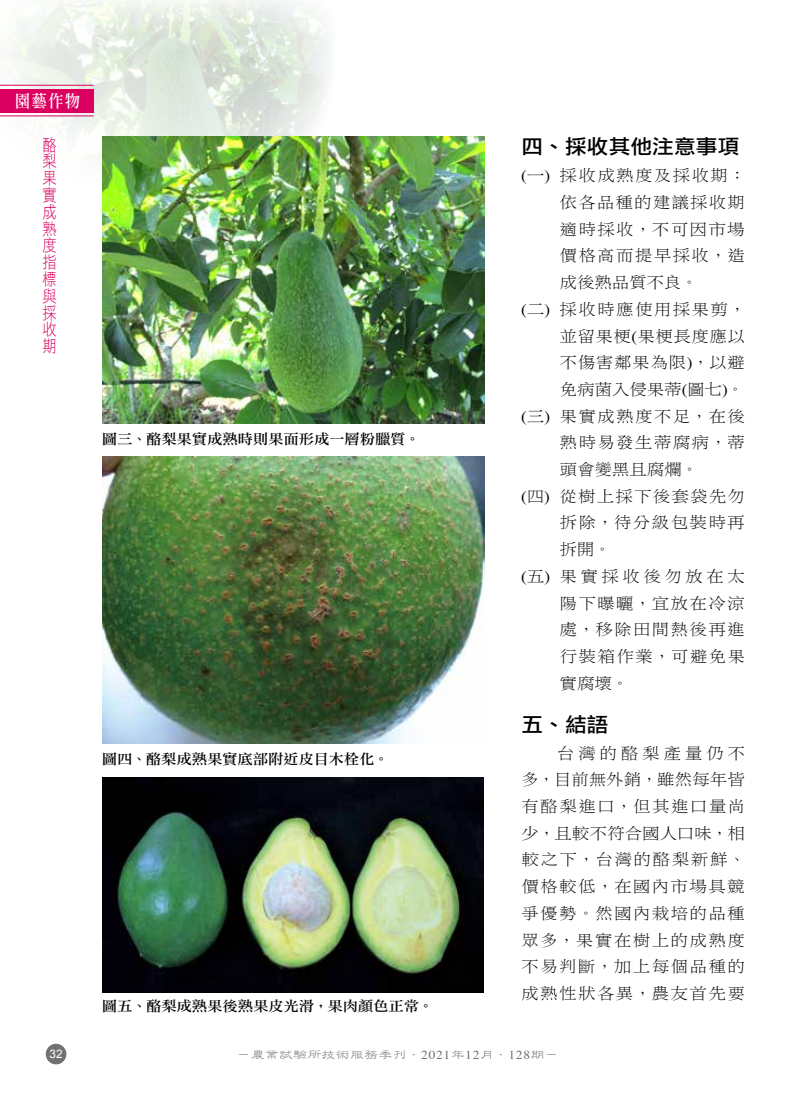
<style>
.page{position:relative;width:796px;height:1106px;background:#fff}
.page>*{position:absolute;margin:0;border:0;box-sizing:border-box;transform-origin:0 0}
.t1{font:20.1px "Li Gothic Med";letter-spacing:.01em;color:#000;scale:1.07 1}
.t2{font:17.25px "DF Li Song Std W5";color:#fff;scale:.9 1}
.t3{font:16.8px/16.8px "DF Hei Std W3";color:#db0060;text-align:justify;scale:.85 1}
.t4{font:16.35px/26.7px "DF Li Song Std W3";letter-spacing:.065em;color:#000;text-align:justify;scale:1.09 1}
.t5{font:16.35px "DF Li Song Std W3";letter-spacing:-.015em;color:#000;scale:1.09 1}
.t6{font:16.35px "DF Li Song Std W3";letter-spacing:.185em;color:#000;scale:1.09 1}
.t7{font:16.35px "DF Li Song Std W3";letter-spacing:.015em;color:#000;scale:1.09 1}
.t8{font:16.35px "DF Li Song Std W3";letter-spacing:.025em;color:#000;scale:1.09 1}
.t9{font:16.35px "DF Li Song Std W3";letter-spacing:-.02em;color:#000;scale:1.09 1}
.t10{font:14.25px "DF Li Song Std W5";letter-spacing:-.015em;color:#000;scale:1.09 1}
.t11{font:12.15px "DF Li Shu Std W3";letter-spacing:.05em;color:#727171;scale:1.11 1}
.t12{font:11.7px "Arial";color:#fff}
.s1{font-family:"Times";font-size:15.75px}
.s2{font-family:"DF Yuan Std W3"}
.s3{font-family:"Times"}
</style>
<div class="page">
<img style="left:0;top:0;width:328px;height:159px">
<div style="left:46px;top:1043px;width:20px;height:21px;background:#727171;border-radius:50%"></div>
<div style="left:0;top:89px;width:94px;height:23px;background:#db0060"></div>
<hr style="left:0;top:116px;width:94px;height:1px;background:#db0060">
<hr style="left:0;top:85px;width:94px;height:1px;background:#db0060">
<img style="left:102px;top:777px;width:381px;height:215px">
<img style="left:102px;top:136px;width:382px;height:287px">
<img style="left:102px;top:456px;width:382px;height:287px">
<p class="t2" style="left:15px;top:91px;width:74px">園藝作物</p>
<p class="t3" style="left:42px;top:136px;width:18px">酪梨果實成熟度指標與採收期</p>
<p class="t1" style="left:521px;top:137px;width:205px">四、採收其他注意事項</p>
<p class="t4" style="left:521px;top:162px;width:207px"><span class="s1">(</span>一<span class="s1">)</span> 採收成熟度及採收期：</p>
<p class="t4" style="left:559px;top:188px;width:172px">依各品種的建議採收期</p>
<p class="t4" style="left:559px;top:215px;width:171px">適時採收，不可因市場</p>
<p class="t4" style="left:559px;top:242px;width:171px">價格高而提早採收，造</p>
<p class="t9" style="left:559px;top:273px;width:128px">成後熟品質不良。</p>
<p class="t4" style="left:521px;top:295px;width:207px"><span class="s1">(</span>二<span class="s1">)</span> 採收時應使用採果剪，</p>
<p class="t7" style="left:559px;top:327px;width:171px">並留果梗<span class="s1">(</span>果梗長度應以</p>
<p class="t8" style="left:559px;top:353px;width:171px">不傷害鄰果為限<span class="s1">)</span>，以避</p>
<p class="t5" style="left:559px;top:380px;width:171px">免病菌入侵果蒂<span class="s1">(</span>圖七<span class="s1">)</span>。</p>
<p class="t4" style="left:521px;top:402px;width:207px"><span class="s1">(</span>三<span class="s1">)</span> 果實成熟度不足，在後</p>
<p class="t4" style="left:559px;top:429px;width:171px">熟時易發生蒂腐病，蒂</p>
<p class="t5" style="left:559px;top:460px;width:129px">頭會變黑且腐爛。</p>
<p class="t4" style="left:521px;top:482px;width:207px"><span class="s1">(</span>四<span class="s1">)</span> 從樹上採下後套袋先勿</p>
<p class="t4" style="left:559px;top:509px;width:171px">拆除，待分級包裝時再</p>
<p class="t4" style="left:559px;top:535px;width:49px">拆開。</p>
<p class="t6" style="left:521px;top:567px;width:207px"><span class="s1">(</span>五<span class="s1">)</span> 果實採收後勿放在太</p>
<p class="t4" style="left:559px;top:589px;width:172px">陽下曝曬，宜放在冷涼</p>
<p class="t4" style="left:559px;top:616px;width:171px">處，移除田間熱後再進</p>
<p class="t4" style="left:559px;top:642px;width:171px">行裝箱作業，可避免果</p>
<p class="t4" style="left:559px;top:669px;width:65px">實腐壞。</p>
<p class="t1" style="left:521px;top:714px;width:83px">五、結語</p>
<p class="t4" style="left:521px;top:739px;width:208px;text-indent:36px">台灣的酪梨產量仍不多，目前無外銷，雖然每年皆有酪梨進口，但其進口量尚少，且較不符合國人口味，相較之下，台灣的酪梨新鮮、價格較低，在國內市場具競爭優勢。然國內栽培的品種眾多，果實在樹上的成熟度不易判斷，加上每個品種的成熟性狀各異，農友首先要</p>
<p class="t10" style="left:102px;top:431px;width:293px">圖三、酪梨果實成熟時則果面形成一層粉臘質。</p>
<p class="t10" style="left:102px;top:751px;width:265px">圖四、酪梨成熟果實底部附近皮目木栓化。</p>
<p class="t10" style="left:102px;top:998px;width:306px">圖五、酪梨成熟果後熟果皮光滑，果肉顏色正常。</p>
<p class="t12" style="left:50px;top:1046px;width:14px">32</p>
<p class="t11" style="left:237px;top:1047px;width:291px"><span class="s2">－</span>農業試驗所技術服務季刊<span class="s2">．</span><span class="s3">2021</span>年<span class="s3">12</span>月<span class="s2">．</span><span class="s3">128</span>期<span class="s2">－</span></p>
</div>
